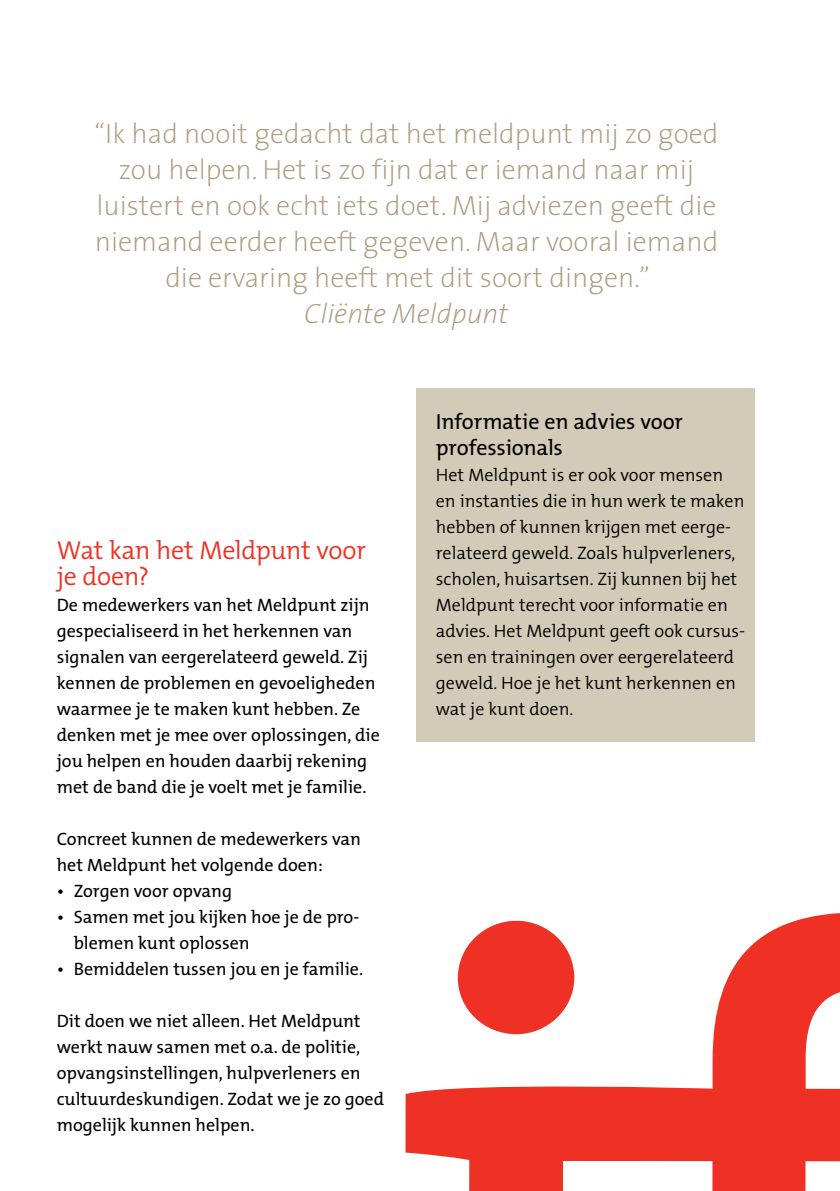
<style>
.page{position:relative;width:840px;height:1191px;background:#fff}
.page>*{position:absolute;margin:0;border:0;box-sizing:border-box;transform-origin:0 0}
.t1{font:200 28px/36px "The Sans";color:#b09c80;text-align:center}
.t2{font:italic 200 28px "The Sans";color:#b09c80}
.t3{font:300 26px/26px "The Mix B4";letter-spacing:-.015em;color:#ee3124}
.t4{font:22px/26px "The Mix B5 Plain";letter-spacing:-.01em;color:#000}
.t5{font:18px/26px "The Mix B5 Plain";color:#000}
.t6{font:300 18px/26px "The Mix B4";color:#000}
</style>
<div class="page">
<svg style="left:405px;top:913px;width:434px;height:278px;fill:#ee3124"></svg>
<div style="left:416px;top:388px;width:338px;height:353px;background:#d3cab7"></div>
<p class="t1" style="left:94px;top:115px;width:625px">“Ik had nooit gedacht dat het meldpunt mij zo goed zou helpen. Het is zo fijn dat er iemand naar mij luistert en ook echt iets doet. Mij adviezen geeft die niemand eerder heeft gegeven. Maar vooral iemand die ervaring heeft met dit soort dingen.”</p>
<h1 class="t2" style="left:304px;top:291px;width:205px">Cliënte Meldpunt</h1>
<h2 class="t3" style="left:57px;top:538px;width:311px">Wat kan het Meldpunt voor je doen?</h2>
<p class="t5" style="left:57px;top:593px;width:324px">De medewerkers van het Meldpunt zijn gespecialiseerd in het herkennen van signalen van eergerelateerd geweld. Zij kennen de problemen en gevoeligheden waarmee je te maken kunt hebben. Ze denken met je mee over oplossingen, die jou helpen en houden daarbij rekening met de band die je voelt met je familie.</p>
<p class="t5" style="left:57px;top:827px;width:305px">Concreet kunnen de medewerkers van het Meldpunt het volgende doen:</p>
<p class="t5" style="left:57px;top:879px;width:177px">• Zorgen voor opvang</p>
<p class="t5" style="left:74px;top:905px;width:287px;text-indent:-17px">• Samen met jou kijken hoe je de pro&shy;blemen kunt oplossen</p>
<p class="t5" style="left:57px;top:957px;width:308px">• Bemiddelen tussen jou en je familie.</p>
<p class="t5" style="left:57px;top:1009px;width:329px">Dit doen we niet alleen. Het Meldpunt werkt nauw samen met o.a. de politie, opvangsinstellingen, hulpverleners en cultuurdeskundigen. Zodat we je zo goed mogelijk kunnen helpen.</p>
<p class="t4" style="left:435px;top:409px;width:248px">Informatie en advies voor professionals</p>
<p class="t6" style="left:435px;top:463px;width:310px">Het Meldpunt is er ook voor mensen en instanties die in hun werk te maken hebben of kunnen krijgen met eerge&shy;relateerd geweld. Zoals hulpverleners, scholen, huisartsen. Zij kunnen bij het Meldpunt terecht voor informatie en advies. Het Meldpunt geeft ook cursus&shy;sen en trainingen over eergerelateerd geweld. Hoe je het kunt herkennen en wat je kunt doen.</p>
</div>
